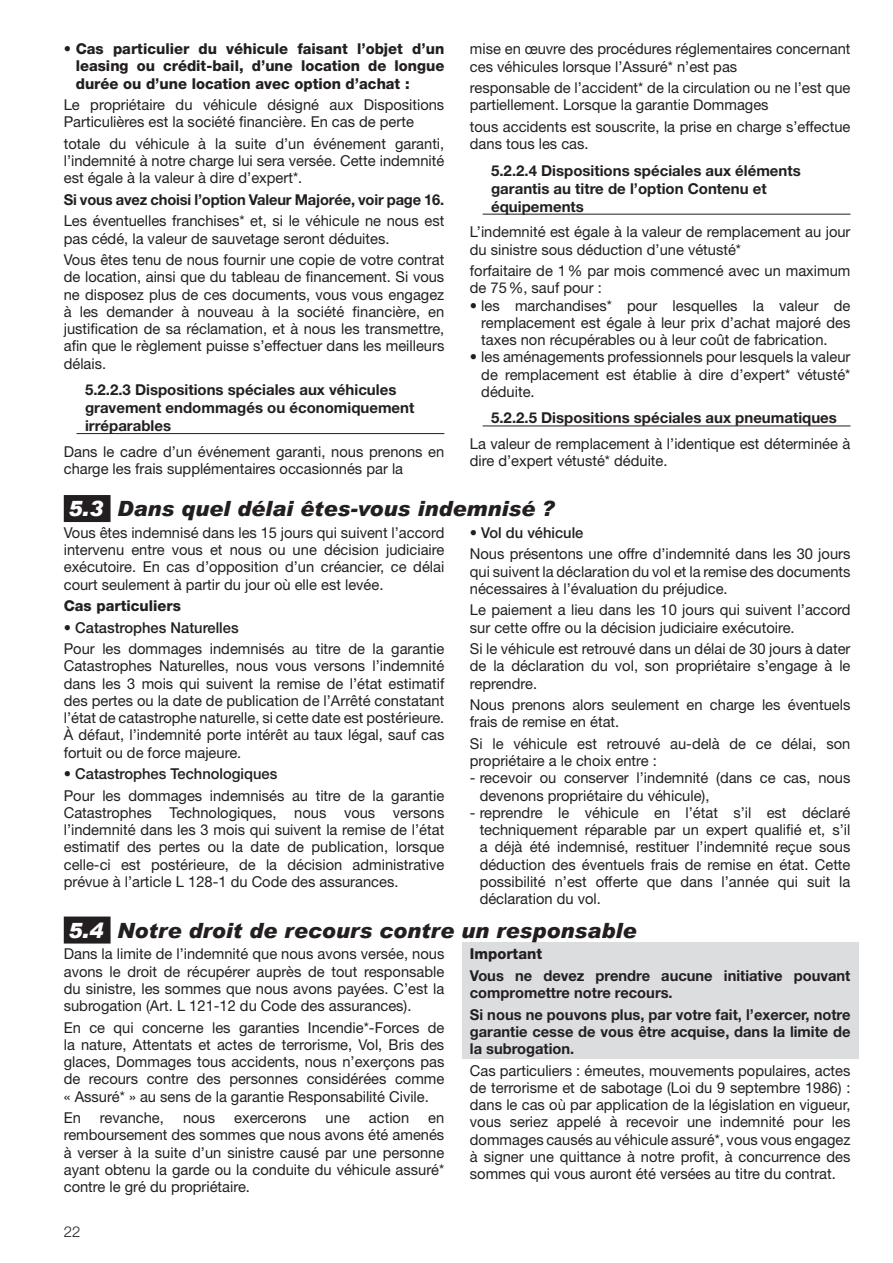
<style>
.page{position:relative;width:893px;height:1263px;background:#fff}
.page>*{position:absolute;margin:0;border:0;box-sizing:border-box;transform-origin:0 0}
.t1{font:italic 900 21px "Arial";color:#231f20}
.t2{font:15px/17.2px "Helvetica Neue";color:#231f20;text-align:justify}
.t3{font:700 15px/18px "Helvetica Neue";color:#231f20}
.t4{font:800 15px/17.2px "Helvetica Neue";color:#231f20;text-align:justify}
.t5{font:500 15px "Helvetica Neue";color:#231f20}
.t6{font:300 15px "Helvetica Neue";color:#231f20}
.s1{color:#fff}
</style>
<div class="page">
<div style="left:462px;top:942px;width:397px;height:117px;background:#dcdddf"></div>
<hr style="left:77px;top:433px;width:367px;height:1px;background:#231f20">
<hr style="left:483px;top:214px;width:367px;height:1px;background:#231f20">
<hr style="left:483px;top:426px;width:367px;height:1px;background:#231f20">
<div style="left:64px;top:495px;width:47px;height:27px;background:#231f20"></div>
<div style="left:64px;top:916px;width:47px;height:27px;background:#231f20"></div>
<p class="t4" style="left:76px;top:40px;width:370px;text-indent:-12px">• Cas particulier du véhicule faisant l’objet d’un leasing ou crédit-bail, d’une location de longue durée ou d’une location avec option d’achat :</p>
<p class="t2" style="left:64px;top:96px;width:382px">Le propriétaire du véhicule désigné aux Dispositions<br>Particulières est la société financière. En cas de perte</p>
<p class="t2" style="left:64px;top:135px;width:382px">totale du véhicule à la suite d’un événement garanti, l’indemnité à notre charge lui sera versée. Cette indemnité est égale à la valeur à dire d’expert*.</p>
<p class="t3" style="left:64px;top:190px;width:382px">Si vous avez choisi l’option Valeur Majorée, voir page 16.</p>
<p class="t2" style="left:64px;top:212px;width:382px">Les éventuelles franchises* et, si le véhicule ne nous est pas cédé, la valeur de sauvetage seront déduites.</p>
<p class="t2" style="left:64px;top:251px;width:382px">Vous êtes tenu de nous fournir une copie de votre contrat de location, ainsi que du tableau de financement. Si vous ne disposez plus de ces documents, vous vous engagez à les demander à nouveau à la société financière, en justification de sa réclamation, et à nous les transmettre, afin que le règlement puisse s’effectuer dans les meilleurs délais.</p>
<p class="t3" style="left:85px;top:380px;width:331px">5.2.2.3 Dispositions spéciales aux véhicules gravement endommagés ou économiquement irréparables</p>
<p class="t2" style="left:64px;top:443px;width:382px">Dans le cadre d’un événement garanti, nous prenons en charge les frais supplémentaires occasionnés par la</p>
<p class="t2" style="left:470px;top:40px;width:382px">mise en œuvre des procédures réglementaires concernant ces véhicules lorsque l’Assuré* n’est pas</p>
<p class="t2" style="left:470px;top:79px;width:382px">responsable de l’accident* de la circulation ou ne l’est que partiellement. Lorsque la garantie Dommages</p>
<p class="t2" style="left:470px;top:118px;width:382px">tous accidents est souscrite, la prise en charge s’effectue dans tous les cas.</p>
<p class="t3" style="left:491px;top:161px;width:311px">5.2.2.4 Dispositions spéciales aux éléments garantis au titre de l’option Contenu et équipements</p>
<p class="t2" style="left:470px;top:223px;width:382px">L’indemnité est égale à la valeur de remplacement au jour du sinistre sous déduction d’une vétusté*</p>
<p class="t2" style="left:470px;top:262px;width:382px">forfaitaire de 1% par mois commencé avec un maximum de 75%, sauf pour :</p>
<p class="t2" style="left:481px;top:296px;width:371px;text-indent:-11px">• les marchandises* pour lesquelles la valeur de remplacement est égale à leur prix d’achat majoré des taxes non récupérables ou à leur coût de fabrication.</p>
<p class="t2" style="left:481px;top:348px;width:371px;text-indent:-11px">• les aménagements professionnels pour lesquels la valeur de remplacement est établie à dire d’expert* vétusté* déduite.</p>
<p class="t3" style="left:491px;top:409px;width:347px">5.2.2.5 Dispositions spéciales aux pneumatiques</p>
<p class="t2" style="left:470px;top:435px;width:382px">La valeur de remplacement à l’identique est déterminée à dire d’expert vétusté* déduite.</p>
<h1 class="t1" style="left:68px;top:496px;width:488px"><span class="s1">5.3</span> Dans quel délai êtes-vous indemnisé ?</h1>
<p class="t2" style="left:64px;top:524px;width:382px">Vous êtes indemnisé dans les 15 jours qui suivent l’accord intervenu entre vous et nous ou une décision judiciaire exécutoire. En cas d’opposition d’un créancier, ce délai court seulement à partir du jour où elle est levée.</p>
<p class="t4" style="left:64px;top:597px;width:119px">Cas particuliers</p>
<p class="t5" style="left:64px;top:618px;width:176px">• Catastrophes Naturelles</p>
<p class="t2" style="left:64px;top:640px;width:382px">Pour les dommages indemnisés au titre de la garantie Catastrophes Naturelles, nous vous versons l’indemnité dans les 3 mois qui suivent la remise de l’état estimatif des pertes ou la date de publication de l’Arrêté constatant l’état de catastrophe naturelle, si cette date est postérieure.<br>À défaut, l’indemnité porte intérêt au taux légal, sauf cas fortuit ou de force majeure.</p>
<p class="t5" style="left:64px;top:765px;width:215px">• Catastrophes Technologiques</p>
<p class="t2" style="left:64px;top:786px;width:382px">Pour les dommages indemnisés au titre de la garantie Catastrophes Technologiques, nous vous versons l’indemnité dans les 3 mois qui suivent la remise de l’état estimatif des pertes ou la date de publication, lorsque celle-ci est postérieure, de la décision administrative prévue à l’article L 128-1 du Code des assurances.</p>
<p class="t5" style="left:470px;top:523px;width:115px">• Vol du véhicule</p>
<p class="t2" style="left:470px;top:545px;width:382px">Nous présentons une offre d’indemnité dans les 30 jours qui suivent la déclaration du vol et la remise des documents nécessaires à l’évaluation du préjudice.</p>
<p class="t2" style="left:470px;top:601px;width:382px">Le paiement a lieu dans les 10 jours qui suivent l’accord sur cette offre ou la décision judiciaire exécutoire.</p>
<p class="t2" style="left:470px;top:640px;width:382px">Si le véhicule est retrouvé dans un délai de 30 jours à dater de la déclaration du vol, son propriétaire s’engage à le reprendre.</p>
<p class="t2" style="left:470px;top:696px;width:382px">Nous prenons alors seulement en charge les éventuels frais de remise en état.</p>
<p class="t2" style="left:470px;top:734px;width:382px">Si le véhicule est retrouvé au-delà de ce délai, son propriétaire a le choix entre :</p>
<p class="t2" style="left:480px;top:769px;width:372px;text-indent:-10px">- recevoir ou conserver l’indemnité (dans ce cas, nous devenons propriétaire du véhicule),</p>
<p class="t2" style="left:480px;top:803px;width:372px;text-indent:-10px">- reprendre le véhicule en l’état s’il est déclaré techniquement réparable par un expert qualifié et, s’il a déjà été indemnisé, restituer l’indemnité reçue sous déduction des éventuels frais de remise en état. Cette possibilité n’est offerte que dans l’année qui suit la déclaration du vol.</p>
<h1 class="t1" style="left:68px;top:917px;width:570px"><span class="s1">5.4</span> Notre droit de recours contre un responsable</h1>
<p class="t2" style="left:64px;top:945px;width:382px">Dans la limite de l’indemnité que nous avons versée, nous avons le droit de récupérer auprès de tout responsable du sinistre, les sommes que nous avons payées. C’est la subrogation (Art. L 121-12 du Code des assurances).</p>
<p class="t2" style="left:64px;top:1018px;width:382px">En ce qui concerne les garanties Incendie*-Forces de la nature, Attentats et actes de terrorisme, Vol, Bris des glaces, Dommages tous accidents, nous n’exerçons pas de recours contre des personnes considérées comme « Assuré* » au sens de la garantie Responsabilité Civile.</p>
<p class="t2" style="left:64px;top:1109px;width:19px">En</p>
<p class="t2" style="left:100px;top:1109px;width:65px">revanche,</p>
<p class="t2" style="left:183px;top:1109px;width:34px">nous</p>
<p class="t2" style="left:234px;top:1109px;width:74px">exercerons</p>
<p class="t2" style="left:326px;top:1109px;width:26px">une</p>
<p class="t2" style="left:369px;top:1109px;width:42px">action</p>
<p class="t4" style="left:470px;top:945px;width:74px">Important</p>
<p class="t3" style="left:470px;top:966px;width:382px;line-height:17.2px">Vous ne devez prendre aucune initiative pouvant compromettre notre recours.</p>
<p class="t3" style="left:470px;top:1005px;width:382px;line-height:17.2px;text-align:justify">Si nous ne pouvons plus, par votre fait, l’exercer, notre garantie cesse de vous être acquise, dans la limite de la subrogation.</p>
<p class="t2" style="left:470px;top:1061px;width:382px">Cas particuliers : émeutes, mouvements populaires, actes de terrorisme et de sabotage (Loi du 9 septembre 1986) : dans le cas où par application de la législation en vigueur, vous seriez appelé à recevoir une indemnité pour les dommages causés au véhicule assuré*, vous vous engagez à signer une quittance à notre profit, à concurrence des sommes qui vous auront été versées au titre du contrat.</p>
<p class="t2" style="left:64px;top:1109px;width:382px;text-indent:364px">en remboursement des sommes que nous avons été amenés à verser à la suite d’un sinistre causé par une personne ayant obtenu la garde ou la conduite du véhicule assuré* contre le gré du propriétaire.</p>
<p class="t6" style="left:64px;top:1223px;width:18px">22</p>
</div>
